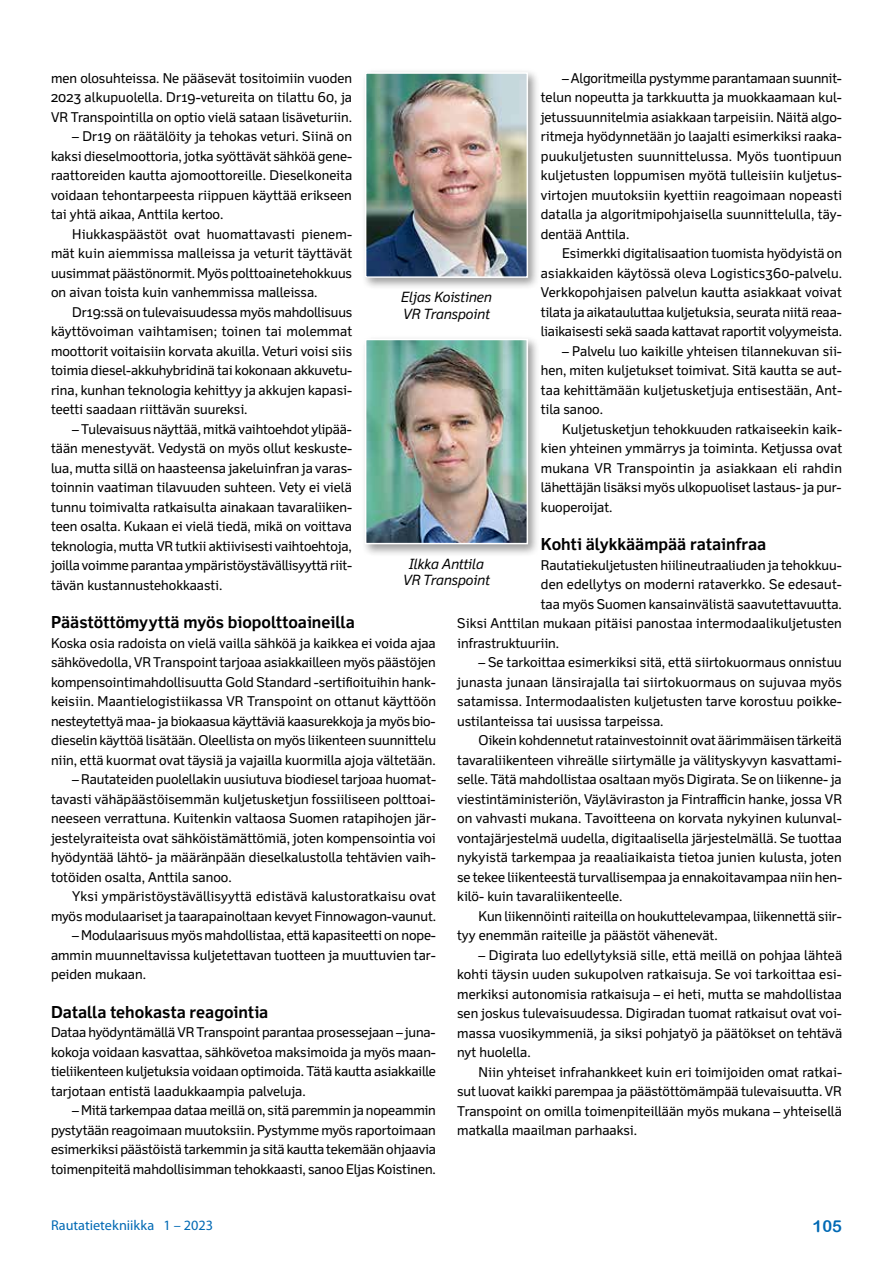
<style>
.page{position:relative;width:893px;height:1263px;background:#fff}
.page>*{position:absolute;margin:0;border:0;box-sizing:border-box;transform-origin:0 0}
.t1{font:700 16.5px "Felbridge Std";color:#000}
.t2{font:16.5px "Arial Rounded MT Bold";color:#0069b4}
.t3{font:14.25px "Myriad Pro";color:#0069b4}
.t4{font:italic 14.1px/17px "Felbridge Pro";color:#000;text-align:center}
.t5{font:13.5px/19.5px "Felbridge Pro";color:#000;text-align:justify}
</style>
<div class="page">
<div style="left:361px;top:335px;width:180px;height:222px;background:#000;opacity:.4"></div>
<img style="left:368px;top:342px;width:157px;height:199px">
<div style="left:365px;top:339px;width:163px;height:205px;border:2px solid #fff"></div>
<div style="left:361px;top:68px;width:180px;height:222px;background:#000;opacity:.4"></div>
<img style="left:368px;top:75px;width:157px;height:200px">
<div style="left:365px;top:72px;width:163px;height:206px;border:2px solid #fff"></div>
<p class="t5" style="left:541px;top:68px;width:303px;text-indent:21px">– Algoritmeilla pystymme parantamaan suunnit&shy;telun nopeutta ja tarkkuutta ja muokkaamaan kul&shy;jetussuunnitelmia asiakkaan tarpeisiin. Näitä algo&shy;ritmeja hyödynnetään jo laajalti esimerkiksi raaka&shy;puukuljetusten suunnittelussa. Myös tuontipuun kuljetusten loppumisen myötä tulleisiin kuljetus&shy;virtojen muutoksiin kyettiin reagoimaan nopeasti datalla ja algoritmipohjaisella suunnittelulla, täy&shy;dentää Anttila.</p>
<p class="t5" style="left:541px;top:244px;width:303px;text-indent:21px">Esimerkki digitalisaation tuomista hyödyistä on asiakkaiden käytössä oleva Logistics360-palvelu.<br>Verkkopohjaisen palvelun kautta asiakkaat voivat tilata ja aikatauluttaa kuljetuksia, seurata niitä reaa&shy;liaikaisesti sekä saada kattavat raportit volyymeista.</p>
<p class="t5" style="left:541px;top:341px;width:303px;text-indent:21px">– Palvelu luo kaikille yhteisen tilannekuvan sii&shy;hen, miten kuljetukset toimivat. Sitä kautta se aut&shy;taa kehittämään kuljetusketjuja entisestään, Ant&shy;tila sanoo.</p>
<p class="t5" style="left:541px;top:419px;width:303px;text-indent:21px">Kuljetusketjun tehokkuuden ratkaiseekin kaik&shy;kien yhteinen ymmärrys ja toiminta. Ketjussa ovat mukana VR Transpointin ja asiakkaan eli rahdin lähettäjän lisäksi myös ulkopuoliset lastaus- ja pur&shy;kuoperoijat.</p>
<p class="t1" style="left:541px;top:534px;width:227px">Kohti älykkäämpää ratainfraa</p>
<p class="t5" style="left:541px;top:555px;width:303px">Rautatiekuljetusten hiilineutraaliuden ja tehokkuu-</p>
<p class="t5" style="left:541px;top:575px;width:303px">den edellytys on moderni rataverkko. Se edesaut-</p>
<p class="t5" style="left:541px;top:594px;width:303px">taa myös Suomen kansainvälistä saavutettavuutta.</p>
<p class="t5" style="left:457px;top:614px;width:386px">Siksi Anttilan mukaan pitäisi panostaa intermodaalikuljetusten</p>
<p class="t5" style="left:457px;top:633px;width:104px">infrastruktuuriin.</p>
<p class="t5" style="left:457px;top:653px;width:386px;text-indent:21px">– Se tarkoittaa esimerkiksi sitä, että siirtokuormaus onnistuu junasta junaan länsirajalla tai siirtokuormaus on sujuvaa myös satamissa. Intermodaalisten kuljetusten tarve korostuu poikke&shy;ustilanteissa tai uusissa tarpeissa.</p>
<p class="t5" style="left:457px;top:731px;width:386px;text-indent:21px">Oikein kohdennetut ratainvestoinnit ovat äärimmäisen tärkeitä tavaraliikenteen vihreälle siirtymälle ja välityskyvyn kasvattami&shy;selle. Tätä mahdollistaa osaltaan myös Digirata. Se on liikenne- ja viestintäministeriön, Väyläviraston ja Fintrafficin hanke, jossa VR on vahvasti mukana. Tavoitteena on korvata nykyinen kulunval&shy;vontajärjestelmä uudella, digitaalisella järjestelmällä. Se tuottaa nykyistä tarkempaa ja reaaliaikaista tietoa junien kulusta, joten se tekee liikenteestä turvallisempaa ja ennakoitavampaa niin hen&shy;kilö- kuin tavaraliikenteelle.</p>
<p class="t5" style="left:457px;top:906px;width:386px;text-indent:21px">Kun liikennöinti raiteilla on houkuttelevampaa, liikennettä siir&shy;tyy enemmän raiteille ja päästöt vähenevät.</p>
<p class="t5" style="left:457px;top:945px;width:386px;text-indent:21px">– Digirata luo edellytyksiä sille, että meillä on pohjaa lähteä kohti täysin uuden sukupolven ratkaisuja. Se voi tarkoittaa esi&shy;merkiksi autonomisia ratkaisuja – ei heti, mutta se mahdollistaa sen joskus tulevaisuudessa. Digiradan tuomat ratkaisut ovat voi&shy;massa vuosikymmeniä, ja siksi pohjatyö ja päätökset on tehtävä nyt huolella.</p>
<p class="t5" style="left:457px;top:1062px;width:386px;text-indent:21px">Niin yhteiset infrahankkeet kuin eri toimijoiden omat ratkai&shy;sut luovat kaikki parempaa ja päästöttömämpää tulevaisuutta. VR Transpoint on omilla toimenpiteillään myös mukana – yhteisellä matkalla maailman parhaaksi.</p>
<p class="t5" style="left:51px;top:68px;width:303px">men olosuhteissa. Ne pääsevät tositoimiin vuoden 2023 alkupuolella. Dr19-vetureita on tilattu 60, ja VR Transpointilla on optio vielä sataan lisäveturiin.</p>
<p class="t5" style="left:51px;top:127px;width:303px;text-indent:21px">– Dr19 on räätälöity ja tehokas veturi. Siinä on kaksi dieselmoottoria, jotka syöttävät sähköä gene&shy;raattoreiden kautta ajomoottoreille. Dieselkoneita voidaan tehontarpeesta riippuen käyttää erikseen tai yhtä aikaa, Anttila kertoo.</p>
<p class="t5" style="left:51px;top:224px;width:303px;text-indent:21px">Hiukkaspäästöt ovat huomattavasti pienem&shy;mät kuin aiemmissa malleissa ja veturit täyttävät uusimmat päästönormit. Myös polttoainetehokkuus on aivan toista kuin vanhemmissa malleissa.</p>
<p class="t5" style="left:51px;top:302px;width:303px;text-indent:21px">Dr19:ssä on tulevaisuudessa myös mahdollisuus käyttövoiman vaihtamisen; toinen tai molemmat moottorit voitaisiin korvata akuilla. Veturi voisi siis toimia diesel-akkuhybridinä tai kokonaan akkuvetu&shy;rina, kunhan teknologia kehittyy ja akkujen kapasi&shy;teetti saadaan riittävän suureksi.</p>
<p class="t5" style="left:51px;top:419px;width:303px;text-indent:21px">– Tulevaisuus näyttää, mitkä vaihtoehdot ylipää&shy;tään menestyvät. Vedystä on myös ollut keskuste&shy;lua, mutta sillä on haasteensa jakeluinfran ja varas&shy;toinnin vaatiman tilavuuden suhteen. Vety ei vielä tunnu toimivalta ratkaisulta ainakaan tavaraliiken&shy;teen osalta. Kukaan ei vielä tiedä, mikä on voittava teknologia, mutta VR tutkii aktiivisesti vaihtoehtoja, joilla voimme parantaa ympäristöystävällisyyttä riit&shy;tävän kustannustehokkaasti.</p>
<p class="t1" style="left:51px;top:612px;width:305px">Päästöttömyyttä myös biopolttoaineilla</p>
<p class="t5" style="left:51px;top:633px;width:386px">Koska osia radoista on vielä vailla sähköä ja kaikkea ei voida ajaa sähkövedolla, VR Transpoint tarjoaa asiakkailleen myös päästöjen kompensointimahdollisuutta Gold Standard -sertifioituihin hank&shy;keisiin. Maantielogistiikassa VR Transpoint on ottanut käyttöön nesteytettyä maa- ja biokaasua käyttäviä kaasurekkoja ja myös bio&shy;dieselin käyttöä lisätään. Oleellista on myös liikenteen suunnittelu niin, että kuormat ovat täysiä ja vajailla kuormilla ajoja vältetään.</p>
<p class="t5" style="left:51px;top:770px;width:387px;text-indent:21px">– Rautateiden puolellakin uusiutuva biodiesel tarjoaa huomat&shy;tavasti vähäpäästöisemmän kuljetusketjun fossiiliseen polttoai&shy;neeseen verrattuna. Kuitenkin valtaosa Suomen ratapihojen jär&shy;jestelyraiteista ovat sähköistämättömiä, joten kompensointia voi hyödyntää lähtö- ja määränpään dieselkalustolla tehtävien vaih&shy;totöiden osalta, Anttila sanoo.</p>
<p class="t5" style="left:51px;top:887px;width:387px;text-align:right">Yksi ympäristöystävällisyyttä edistävä kalustoratkaisu ovat myös modulaariset ja taarapainoltaan kevyet Finnowagon-vaunut.</p>
<p class="t5" style="left:51px;top:925px;width:386px;text-indent:21px">– Modulaarisuus myös mahdollistaa, että kapasiteetti on nope&shy;ammin muunneltavissa kuljetettavan tuotteen ja muuttuvien tar&shy;peiden mukaan.</p>
<p class="t1" style="left:51px;top:1002px;width:219px">Datalla tehokasta reagointia</p>
<p class="t5" style="left:51px;top:1023px;width:386px">Dataa hyödyntämällä VR Transpoint parantaa prosessejaan – juna&shy;kokoja voidaan kasvattaa, sähkövetoa maksimoida ja myös maan&shy;tieliikenteen kuljetuksia voidaan optimoida. Tätä kautta asiakkaille tarjotaan entistä laadukkaampia palveluja.</p>
<p class="t5" style="left:51px;top:1101px;width:386px;text-indent:21px">– Mitä tarkempaa dataa meillä on, sitä paremmin ja nopeammin pystytään reagoimaan muutoksiin. Pystymme myös raportoimaan esimerkiksi päästöistä tarkemmin ja sitä kautta tekemään ohjaavia toimenpiteitä mahdollisimman tehokkaasti, sanoo Eljas Koistinen.</p>
<p class="t4" style="left:401px;top:289px;width:92px;text-align:left">Eljas Koistinen<br>VR Transpoint</p>
<p class="t4" style="left:403px;top:555px;width:88px">Ilkka Anttila<br>VR Transpoint</p>
<p class="t3" style="left:51px;top:1217px;width:164px">Rautatietekniikka 1 – 2023</p>
<p class="t2" style="left:812px;top:1216px;width:31px">105</p>
</div>
